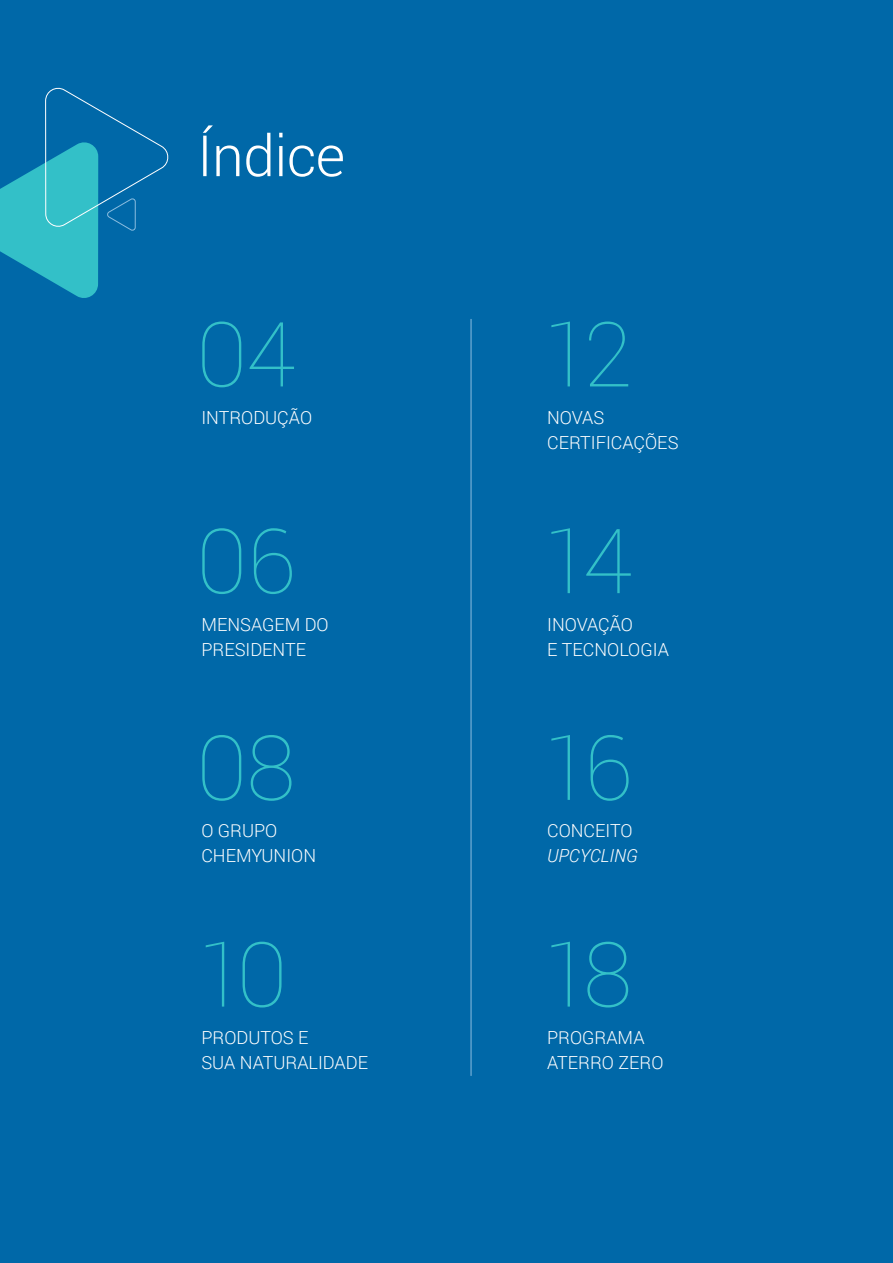
<style>
.page{position:relative;width:893px;height:1263px;background:#0068a8}
.page>*{position:absolute;margin:0;border:0;box-sizing:border-box;transform-origin:0 0}
.t1{font:100 90px "Roboto";letter-spacing:-.1em;color:#33c0c8}
.t2{font:300 57px "Roboto";letter-spacing:-.01em;color:#fff}
.t3{font:300 18px/25px "Roboto";color:#fff}
.t4{font:italic 300 18px "Roboto";color:#fff}
</style>
<div class="page">
<svg style="left:0;top:87px;width:169px;height:211px"></svg>
<hr style="left:471px;top:319px;width:1px;height:757px;background:#8bbde0">
<h2 class="t2" style="left:197px;top:116px;width:149px">Índice</h2>
<h1 class="t1" style="left:197px;top:292px;width:100px">04</h1>
<h1 class="t1" style="left:543px;top:292px;width:91px">12</h1>
<p class="t3" style="left:201px;top:404px;width:112px">INTRODUÇÃO</p>
<p class="t3" style="left:547px;top:404px;width:133px">NOVAS<br>CERTIFICAÇÕES</p>
<h1 class="t1" style="left:197px;top:499px;width:100px">06</h1>
<h1 class="t1" style="left:543px;top:499px;width:91px">14</h1>
<p class="t3" style="left:201px;top:611px;width:129px">MENSAGEM DO<br>PRESIDENTE</p>
<p class="t3" style="left:547px;top:611px;width:123px">INOVAÇÃO<br>E TECNOLOGIA</p>
<h1 class="t1" style="left:197px;top:705px;width:100px">08</h1>
<h1 class="t1" style="left:543px;top:705px;width:91px">16</h1>
<p class="t3" style="left:201px;top:818px;width:116px">O GRUPO<br>CHEMYUNION</p>
<p class="t3" style="left:547px;top:818px;width:87px">CONCEITO</p>
<p class="t4" style="left:547px;top:843px;width:92px">UPCYCLING</p>
<h1 class="t1" style="left:197px;top:912px;width:91px">10</h1>
<h1 class="t1" style="left:543px;top:912px;width:91px">18</h1>
<p class="t3" style="left:201px;top:1024px;width:168px">PRODUTOS E<br>SUA NATURALIDADE</p>
<p class="t3" style="left:547px;top:1024px;width:118px">PROGRAMA<br>ATERRO ZERO</p>
</div>
